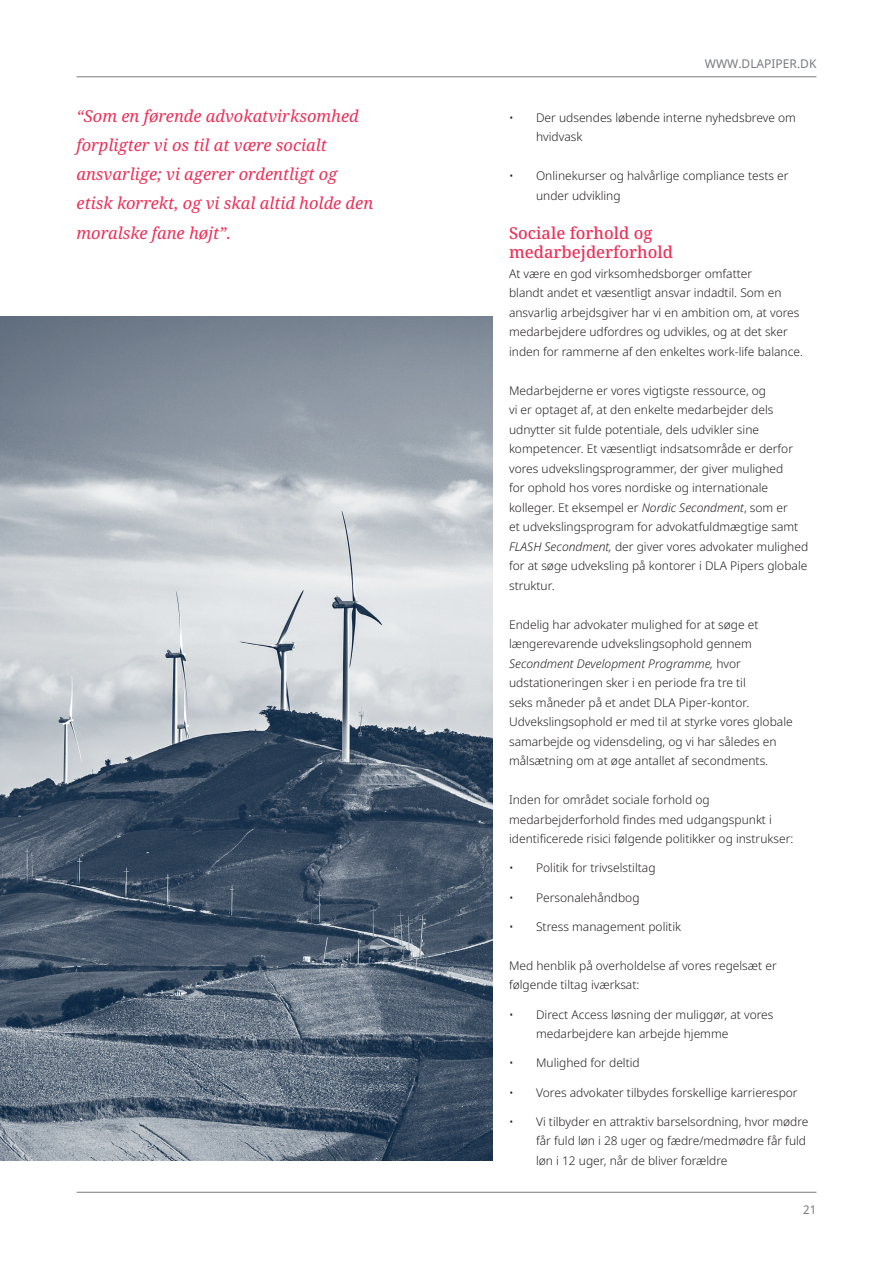
<style>
.page{position:relative;width:893px;height:1263px;background:#fff}
.page>*{position:absolute;margin:0;border:0;box-sizing:border-box;transform-origin:0 0}
.t1{font:italic 16.5px/29.2px "Noto Serif";color:#ee3058}
.t2{font:500 16.5px/19.5px "Noto Serif";color:#ee3058}
.t3{font:300 12px/19.5px "Noto Sans";color:#231f20}
.t4{font:12px "Noto Sans";color:#787a7d}
.s1{font-style:italic}
</style>
<div class="page">
<hr style="left:77px;top:1192px;width:739px;height:1px;background:#787a7d">
<hr style="left:77px;top:77px;width:739px;height:1px;background:#787a7d">
<img style="left:0;top:317px;width:492px;height:844px">
<h1 class="t1" style="left:77px;top:101px;width:298px">“Som en førende advokatvirksomhed forpligter vi os til at være socialt ansvarlige; vi agerer ordentligt og etisk korrekt, og vi skal altid holde den moralske fane højt”.</h1>
<p class="t4" style="left:705px;top:56px;width:113px">WWW.DLAPIPER.DK</p>
<p class="t3" style="left:536px;top:108px;width:261px;text-indent:-27px">• Der udsendes løbende interne nyhedsbreve om hvidvask</p>
<p class="t3" style="left:536px;top:166px;width:254px;text-indent:-27px">• Onlinekurser og halvårlige compliance tests er under udvikling</p>
<h1 class="t2" style="left:509px;top:223px;width:166px">Sociale forhold og medarbejderforhold</h1>
<p class="t3" style="left:509px;top:264px;width:295px">At være en god virksomhedsborger omfatter<br>blandt andet et væsentligt ansvar indadtil. Som en ansvarlig arbejdsgiver har vi en ambition om, at vores medarbejdere udfordres og udvikles, og at det sker inden for rammerne af den enkeltes work-life balance.</p>
<p class="t3" style="left:509px;top:381px;width:301px">Medarbejderne er vores vigtigste ressource, og<br>vi er optaget af, at den enkelte medarbejder dels udnytter sit fulde potentiale, dels udvikler sine kompetencer. Et væsentligt indsatsområde er derfor vores udvekslingsprogrammer, der giver mulighed<br>for ophold hos vores nordiske og internationale kolleger. Et eksempel er <span class="s1">Nordic Secondment</span>, som er<br>et udvekslingsprogram for advokatfuldmægtige samt <span class="s1">FLASH Secondment,</span> der giver vores advokater mulighed for at søge udveksling på kontorer i DLA Pipers globale struktur.</p>
<p class="t3" style="left:509px;top:615px;width:285px">Endelig har advokater mulighed for at søge et længerevarende udvekslingsophold gennem <span class="s1">Secondment Development Programme,</span> hvor udstationeringen sker i en periode fra tre til<br>seks måneder på et andet DLA Piper-kontor.<br>Udvekslingsophold er med til at styrke vores globale samarbejde og vidensdeling, og vi har således en målsætning om at øge antallet af secondments.</p>
<p class="t3" style="left:509px;top:790px;width:286px">Inden for området sociale forhold og medarbejderforhold findes med udgangspunkt i identificerede risici følgende politikker og instrukser:</p>
<p class="t3" style="left:509px;top:858px;width:148px">• Politik for trivselstiltag</p>
<p class="t3" style="left:509px;top:888px;width:132px">• Personalehåndbog</p>
<p class="t3" style="left:509px;top:917px;width:173px">• Stress management politik</p>
<p class="t3" style="left:509px;top:956px;width:269px">Med henblik på overholdelse af vores regelsæt er følgende tiltag iværksat:</p>
<p class="t3" style="left:536px;top:1005px;width:239px;text-indent:-27px">• Direct Access løsning der muliggør, at vores medarbejdere kan arbejde hjemme</p>
<p class="t3" style="left:509px;top:1054px;width:132px">• Mulighed for deltid</p>
<p class="t3" style="left:509px;top:1083px;width:290px">• Vores advokater tilbydes forskellige karrierespor</p>
<p class="t3" style="left:536px;top:1112px;width:274px;text-indent:-27px">• Vi tilbyder en attraktiv barselsordning, hvor mødre får fuld løn i 28 uger og fædre/medmødre får fuld løn i 12 uger, når de bliver forældre</p>
<p class="t4" style="left:803px;top:1201px;width:15px">21</p>
</div>
